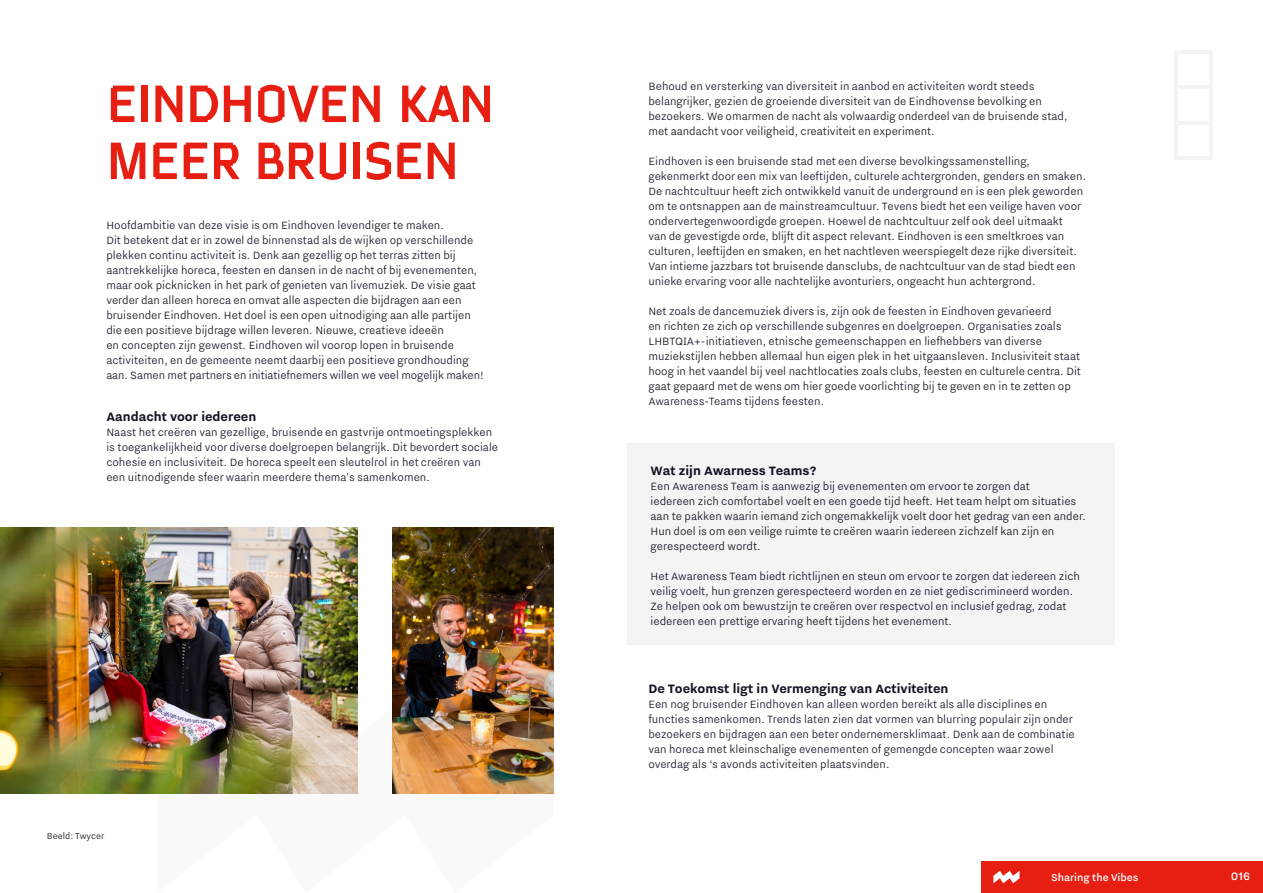
<style>
.page{position:relative;width:1263px;height:893px;background:#fff}
.page>*{position:absolute;margin:0;border:0;box-sizing:border-box;transform-origin:0 0}
.t1{font:52.5px/57px "Eindhoven Type";color:#e61f12}
.t2{font:700 15px "Nitti Eindhoven";color:#131523}
.t3{font:700 15px "Nitti Eindhoven";color:#101322}
.t4{font:500 13.35px "Nitti Eindhoven";color:#fff}
.t5{font:300 13.05px/15px "Nitti Eindhoven";color:#131523}
.t6{font:300 13.05px/15px "Nitti Eindhoven";color:#101322}
.t7{font:500 12.3px "Nitti Eindhoven";color:#fff}
.t8{font:300 10.5px "Nitti Eindhoven";color:#131523}
</style>
<div class="page">
<hr style="left:1174px;top:54px;width:3px;height:102px;background:#f3f4f4">
<hr style="left:1209px;top:54px;width:3px;height:102px;background:#f3f4f4">
<hr style="left:1174px;top:50px;width:38px;height:4px;background:#f3f4f4">
<hr style="left:1174px;top:156px;width:38px;height:4px;background:#f3f4f4">
<hr style="left:1174px;top:121px;width:38px;height:3px;background:#f3f4f4">
<hr style="left:1174px;top:86px;width:38px;height:3px;background:#f3f4f4">
<svg style="left:157px;top:793px;width:397px;height:1px"></svg>
<div style="left:982px;top:861px;width:281px;height:32px;background:#e61f12"></div>
<svg style="left:993px;top:871px;width:26px;height:12px"></svg>
<div style="left:627px;top:443px;width:488px;height:202px;background:#f3f4f4"></div>
<img style="left:392px;top:528px;width:162px;height:265px">
<img style="left:0;top:528px;width:358px;height:265px">
<h1 class="t1" style="left:107px;top:75px;width:388px">EINDHOVEN KAN<br>MEER BRUISEN</h1>
<p class="t5" style="left:106px;top:218px;width:379px">Hoofdambitie van deze visie is om Eindhoven levendiger te maken.<br>Dit betekent dat er in zowel de binnenstad als de wijken op verschillende plekken continu activiteit is. Denk aan gezellig op het terras zitten bij aantrekkelijke horeca, feesten en dansen in de nacht of bij evenementen, maar ook picknicken in het park of genieten van livemuziek. De visie gaat verder dan alleen horeca en omvat alle aspecten die bijdragen aan een bruisender Eindhoven. Het doel is een open uitnodiging aan alle partijen die een positieve bijdrage willen leveren. Nieuwe, creatieve ideeën<br>en concepten zijn gewenst. Eindhoven wil voorop lopen in bruisende activiteiten, en de gemeente neemt daarbij een positieve grondhouding aan. Samen met partners en initiatiefnemers willen we veel mogelijk maken!</p>
<p class="t2" style="left:106px;top:408px;width:151px">Aandacht voor iedereen</p>
<p class="t5" style="left:106px;top:425px;width:393px">Naast het creëren van gezellige, bruisende en gastvrije ontmoetingsplekken is toegankelijkheid voor diverse doelgroepen belangrijk. Dit bevordert sociale cohesie en inclusiviteit. De horeca speelt een sleutelrol in het creëren van een uitnodigende sfeer waarin meerdere thema’s samenkomen.</p>
<p class="t8" style="left:47px;top:830px;width:59px">Beeld: Twycer</p>
<p class="t5" style="left:648px;top:78px;width:421px">Behoud en versterking van diversiteit in aanbod en activiteiten wordt steeds belangrijker, gezien de groeiende diversiteit van de Eindhovense bevolking en bezoekers. We omarmen de nacht als volwaardig onderdeel van de bruisende stad, met aandacht voor veiligheid, creativiteit en experiment.</p>
<p class="t5" style="left:648px;top:153px;width:439px">Eindhoven is een bruisende stad met een diverse bevolkingssamenstelling, gekenmerkt door een mix van leeftijden, culturele achtergronden, genders en smaken.<br>De nachtcultuur heeft zich ontwikkeld vanuit de underground en is een plek geworden om te ontsnappen aan de mainstreamcultuur. Tevens biedt het een veilige haven voor ondervertegenwoordigde groepen. Hoewel de nachtcultuur zelf ook deel uitmaakt<br>van de gevestigde orde, blijft dit aspect relevant. Eindhoven is een smeltkroes van culturen, leeftijden en smaken, en het nachtleven weerspiegelt deze rijke diversiteit.<br>Van intieme jazzbars tot bruisende dansclubs, de nachtcultuur van de stad biedt een unieke ervaring voor alle nachtelijke avonturiers, ongeacht hun achtergrond.</p>
<p class="t5" style="left:648px;top:303px;width:434px">Net zoals de dancemuziek divers is, zijn ook de feesten in Eindhoven gevarieerd<br>en richten ze zich op verschillende subgenres en doelgroepen. Organisaties zoals LHBTQIA+-initiatieven, etnische gemeenschappen en liefhebbers van diverse muziekstijlen hebben allemaal hun eigen plek in het uitgaansleven. Inclusiviteit staat hoog in het vaandel bij veel nachtlocaties zoals clubs, feesten en culturele centra. Dit gaat gepaard met de wens om hier goede voorlichting bij te geven en in te zetten op Awareness-Teams tijdens feesten.</p>
<p class="t3" style="left:651px;top:462px;width:167px">Wat zijn Awarness Teams?</p>
<p class="t6" style="left:651px;top:478px;width:437px">Een Awareness Team is aanwezig bij evenementen om ervoor te zorgen dat<br>iedereen zich comfortabel voelt en een goede tijd heeft. Het team helpt om situaties aan te pakken waarin iemand zich ongemakkelijk voelt door het gedrag van een ander.<br>Hun doel is om een veilige ruimte te creëren waarin iedereen zichzelf kan zijn en gerespecteerd wordt.</p>
<p class="t6" style="left:651px;top:568px;width:431px">Het Awareness Team biedt richtlijnen en steun om ervoor te zorgen dat iedereen zich veilig voelt, hun grenzen gerespecteerd worden en ze niet gediscrimineerd worden.<br>Ze helpen ook om bewustzijn te creëren over respectvol en inclusief gedrag, zodat iedereen een prettige ervaring heeft tijdens het evenement.</p>
<p class="t2" style="left:648px;top:680px;width:302px">De Toekomst ligt in Vermenging van Activiteiten</p>
<p class="t5" style="left:648px;top:696px;width:428px">Een nog bruisender Eindhoven kan alleen worden bereikt als alle disciplines en functies samenkomen. Trends laten zien dat vormen van blurring populair zijn onder bezoekers en bijdragen aan een beter ondernemersklimaat. Denk aan de combinatie van horeca met kleinschalige evenementen of gemengde concepten waar zowel overdag als ‘s avonds activiteiten plaatsvinden.</p>
<p class="t7" style="left:1051px;top:870px;width:89px">Sharing the Vibes</p>
<p class="t4" style="left:1231px;top:869px;width:21px">016</p>
</div>
